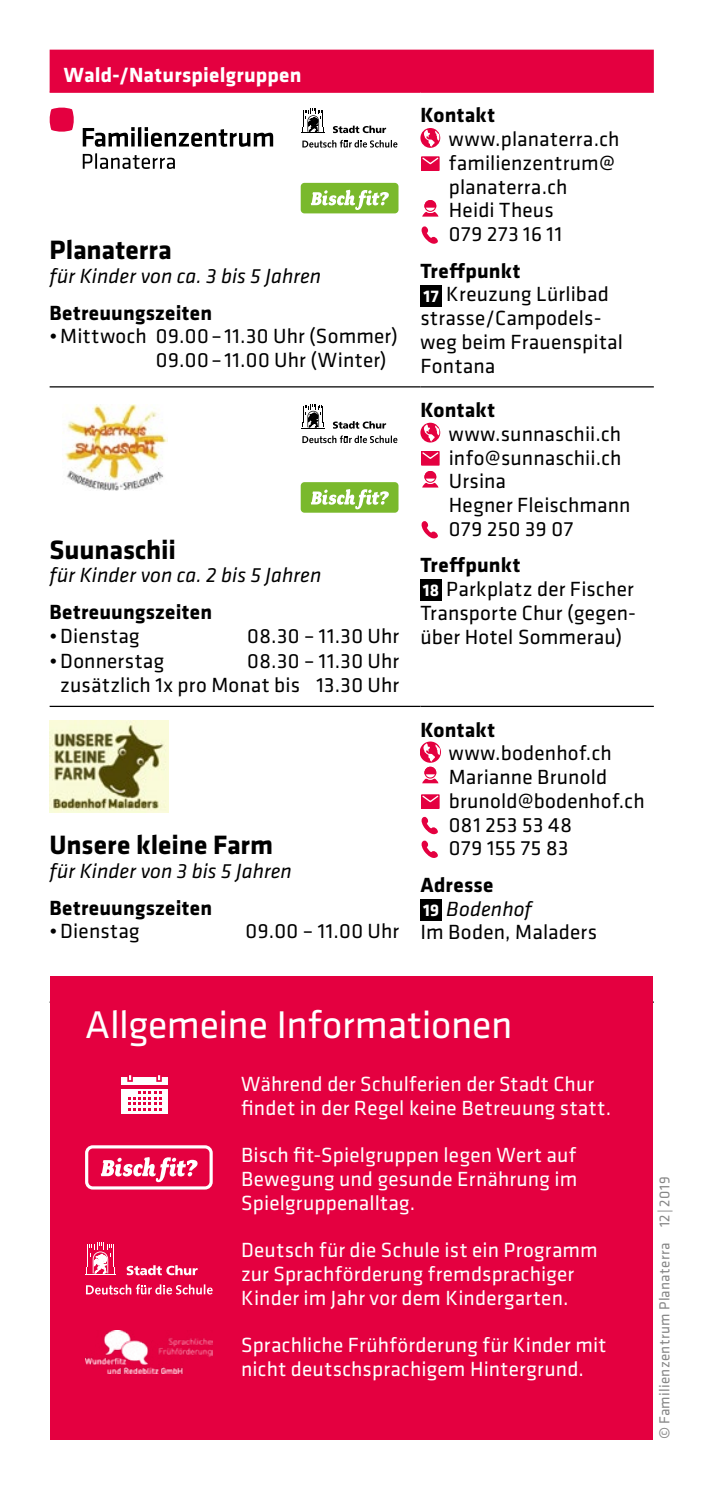
<style>
.page{position:relative;width:702px;height:1489px;background:#fff}
.page>*{position:absolute;margin:0;border:0;box-sizing:border-box;transform-origin:0 0}
.Regular_16pt{font:40px "Klavika Basic";letter-spacing:-.01em;color:#fff}
.Bold_11pt{font:700 27.5px "Klavika Basic";letter-spacing:-.005em;color:#000}
.Regular_8_5pt{font:21.25px/23.8px "Klavika Basic";letter-spacing:.01em;color:#000}
.Regular_8_5pt-2{font:21.25px/23.8px "Klavika Basic";letter-spacing:.01em;color:#fff}
.Bold_8_5pt{font:700 21.25px "Klavika Basic";letter-spacing:.01em;color:#000}
.Italic_8_5pt{font:italic 21.25px "Klavika Basic";letter-spacing:.005em;color:#000}
.Kategorie-Titel{font:700 21.25px "Klavika Basic";letter-spacing:.01em;color:#fff}
.Regular_8_5pt-3{font:21.25px "Klavika Basic";letter-spacing:.03em;color:#000}
.Regular_8_5pt-4{font:21.25px "Klavika Basic";letter-spacing:.035em;color:#000}
.Referenzzahl{font:700 17.5px "Klavika Basic";color:#fff}
.Regular_8_5pt-5{font:15px "Klavika Basic";letter-spacing:.02em;color:#878787}
</style>
<div class="page">
<div style="left:50px;top:50px;width:603px;height:42px;background:#e40040"></div>
<hr style="left:420px;top:1001px;width:233px;height:1px;background:#000">
<hr style="left:50px;top:92px;width:370px;height:1px;background:#e40040">
<hr style="left:420px;top:92px;width:233px;height:1px;background:#e40040">
<hr style="left:50px;top:386px;width:370px;height:1px;background:#000">
<hr style="left:420px;top:386px;width:233px;height:1px;background:#000">
<hr style="left:50px;top:705px;width:370px;height:2px;background:#000">
<hr style="left:420px;top:705px;width:233px;height:2px;background:#000">
<svg style="left:50px;top:107px;width:24px;height:25px"></svg>
<svg style="left:83px;top:127px;width:52px;height:20px"></svg>
<hr style="left:138px;top:127px;width:3px;height:19px;background:#000">
<svg style="left:145px;top:127px;width:128px;height:20px"></svg>
<svg style="left:83px;top:153px;width:92px;height:16px"></svg>
<svg style="left:302px;top:140px;width:95px;height:8px"></svg>
<svg style="left:333px;top:126px;width:53px;height:7px"></svg>
<svg style="left:302px;top:108px;width:23px;height:25px"></svg>
<svg style="left:300px;top:182px;width:99px;height:32px;background:#9aca60"></svg>
<svg style="left:420px;top:128px;width:20px;height:20px"></svg>
<svg style="left:424px;top:130px;width:15px;height:17px"></svg>
<div style="left:422px;top:157px;width:17px;height:13px;background:#e40040"></div>
<div style="left:421px;top:156px;width:18px;height:15px;border:1px solid #e40040"></div>
<svg style="left:421px;top:156px;width:18px;height:9px"></svg>
<div style="left:423px;top:199px;width:14px;height:14px;border:2px solid #fff;border-radius:50%"></div>
<svg style="left:422px;top:200px;width:16px;height:17px"></svg>
<svg style="left:421px;top:226px;width:17px;height:18px"></svg>
<div style="left:420px;top:285px;width:21px;height:21px;background:#000"></div>
<img style="left:65px;top:404px;width:102px;height:86px">
<svg style="left:302px;top:435px;width:95px;height:8px"></svg>
<svg style="left:333px;top:421px;width:53px;height:7px"></svg>
<svg style="left:302px;top:404px;width:23px;height:25px"></svg>
<svg style="left:300px;top:482px;width:99px;height:31px;background:#97c85b"></svg>
<svg style="left:420px;top:422px;width:20px;height:20px"></svg>
<svg style="left:424px;top:424px;width:15px;height:18px"></svg>
<div style="left:422px;top:451px;width:17px;height:14px;background:#e40040"></div>
<div style="left:421px;top:451px;width:18px;height:14px;border:1px solid #e40040"></div>
<svg style="left:421px;top:451px;width:18px;height:9px"></svg>
<div style="left:423px;top:470px;width:14px;height:14px;border:2px solid #fff;border-radius:50%"></div>
<svg style="left:422px;top:471px;width:16px;height:16px"></svg>
<svg style="left:421px;top:521px;width:17px;height:18px"></svg>
<div style="left:420px;top:580px;width:21px;height:21px;background:#000"></div>
<img style="left:50px;top:720px;width:118px;height:92px">
<svg style="left:420px;top:741px;width:20px;height:21px"></svg>
<svg style="left:422px;top:743px;width:18px;height:40px"></svg>
<div style="left:422px;top:795px;width:17px;height:13px;background:#e40040"></div>
<div style="left:421px;top:794px;width:18px;height:15px;border:1px solid #e40040"></div>
<svg style="left:421px;top:794px;width:18px;height:9px"></svg>
<svg style="left:421px;top:816px;width:17px;height:42px"></svg>
<div style="left:420px;top:899px;width:21px;height:21px;background:#000"></div>
<div style="left:50px;top:976px;width:602px;height:463px;background:#e40040"></div>
<div style="left:122px;top:1077px;width:46px;height:7px;background:#fff"></div>
<div style="left:122px;top:1088px;width:46px;height:25px;background:#fff"></div>
<svg style="left:122px;top:1084px;width:46px;height:1px"></svg>
<svg style="left:127px;top:1077px;width:6px;height:4px"></svg>
<svg style="left:128px;top:1075px;width:4px;height:5px"></svg>
<svg style="left:156px;top:1077px;width:6px;height:4px"></svg>
<svg style="left:157px;top:1075px;width:4px;height:5px"></svg>
<svg style="left:128px;top:1091px;width:34px;height:19px"></svg>
<div style="left:85px;top:1145px;width:128px;height:44px;border:3px solid #fff;border-radius:6px"></div>
<svg style="left:101px;top:1157px;width:97px;height:25px"></svg>
<svg style="left:86px;top:1284px;width:127px;height:10px"></svg>
<svg style="left:127px;top:1265px;width:71px;height:10px"></svg>
<hr style="left:85px;top:1274px;width:31px;height:1px;background:#fff">
<svg style="left:86px;top:1242px;width:29px;height:31px"></svg>
<img style="left:85px;top:1330px;width:128px;height:43px">
<p class="Kategorie-Titel" style="left:64px;top:59px;width:239px">Wald-/Naturspielgruppen</p>
<p class="Bold_11pt" style="left:50px;top:230px;width:124px">Planaterra</p>
<p class="Italic_8_5pt" style="left:50px;top:262px;width:273px">für Kinder von ca. 3 bis 5 Jahren</p>
<p class="Bold_8_5pt" style="left:50px;top:297px;width:164px">Betreuungszeiten</p>
<p class="Regular_8_5pt" style="left:156px;top:323px;width:243px;text-indent:-106px">•Mittwoch 09.00–11.30 Uhr (Sommer)<br>09.00–11.00 Uhr (Winter)</p>
<p class="Bold_11pt" style="left:50px;top:529px;width:128px">Suunaschii</p>
<p class="Italic_8_5pt" style="left:50px;top:562px;width:273px">für Kinder von ca. 2 bis 5 Jahren</p>
<p class="Bold_8_5pt" style="left:50px;top:596px;width:164px">Betreuungszeiten</p>
<p class="Regular_8_5pt" style="left:50px;top:623px;width:91px">•Dienstag</p>
<p class="Regular_8_5pt" style="left:247px;top:623px;width:153px">08.30 – 11.30 Uhr</p>
<p class="Regular_8_5pt" style="left:50px;top:648px;width:116px">•Donnerstag</p>
<p class="Regular_8_5pt" style="left:60px;top:648px;width:340px;text-align:right">08.30 – 11.30 Uhr<br>zusätzlich 1x pro Monat bis 13.30 Uhr</p>
<p class="Bold_11pt" style="left:50px;top:825px;width:225px">Unsere kleine Farm</p>
<p class="Italic_8_5pt" style="left:50px;top:857px;width:244px">für Kinder von 3 bis 5 Jahren</p>
<p class="Bold_8_5pt" style="left:50px;top:892px;width:164px">Betreuungszeiten</p>
<p class="Regular_8_5pt" style="left:50px;top:918px;width:91px">•Dienstag</p>
<p class="Regular_8_5pt" style="left:245px;top:918px;width:155px">09.00 – 11.00 Uhr</p>
<p class="Bold_8_5pt" style="left:420px;top:100px;width:76px">Kontakt</p>
<p class="Regular_8_5pt" style="left:449px;top:126px;width:172px">www.planaterra.ch</p>
<p class="Regular_8_5pt" style="left:449px;top:150px;width:168px">familienzentrum@ planaterra.ch</p>
<p class="Regular_8_5pt" style="left:449px;top:198px;width:106px">Heidi Theus</p>
<p class="Regular_8_5pt-4" style="left:449px;top:220px;width:115px">079 273 16 11</p>
<p class="Bold_8_5pt" style="left:420px;top:255px;width:101px">Treffpunkt</p>
<p class="Referenzzahl" style="left:423px;top:283px;width:17px">17</p>
<p class="Regular_8_5pt" style="left:446px;top:282px;width:164px">Kreuzung Lürlibad</p>
<p class="Regular_8_5pt" style="left:420px;top:305px;width:204px">strasse/Campodels&shy;weg beim Frauenspital<br>Fontana</p>
<p class="Bold_8_5pt" style="left:420px;top:394px;width:76px">Kontakt</p>
<p class="Regular_8_5pt" style="left:449px;top:421px;width:174px">www.sunnaschii.ch</p>
<p class="Regular_8_5pt" style="left:449px;top:445px;width:174px">info@sunnaschii.ch</p>
<p class="Regular_8_5pt" style="left:449px;top:468px;width:183px">Ursina<br>Hegner Fleischmann</p>
<p class="Regular_8_5pt-3" style="left:449px;top:515px;width:126px">079 250 39 07</p>
<p class="Bold_8_5pt" style="left:420px;top:550px;width:101px">Treffpunkt</p>
<p class="Referenzzahl" style="left:423px;top:578px;width:18px">18</p>
<p class="Regular_8_5pt" style="left:446px;top:576px;width:189px">Parkplatz der Fischer</p>
<p class="Regular_8_5pt" style="left:420px;top:600px;width:217px">Transporte Chur (gegen&shy;über Hotel Sommerau)</p>
<p class="Bold_8_5pt" style="left:420px;top:714px;width:76px">Kontakt</p>
<p class="Regular_8_5pt" style="left:449px;top:740px;width:164px">www.bodenhof.ch</p>
<p class="Regular_8_5pt" style="left:449px;top:764px;width:160px">Marianne Brunold</p>
<p class="Regular_8_5pt" style="left:449px;top:788px;width:197px">brunold@bodenhof.ch</p>
<p class="Regular_8_5pt" style="left:449px;top:812px;width:125px">081 253 53 48</p>
<p class="Regular_8_5pt-3" style="left:449px;top:834px;width:121px">079 155 75 83</p>
<p class="Bold_8_5pt" style="left:420px;top:869px;width:74px">Adresse</p>
<p class="Referenzzahl" style="left:423px;top:897px;width:18px">19</p>
<p class="Italic_8_5pt" style="left:446px;top:895px;width:87px">Bodenhof</p>
<p class="Regular_8_5pt" style="left:420px;top:919px;width:178px">Im Boden, Maladers</p>
<p class="Regular_16pt" style="left:85px;top:998px;width:429px">Allgemeine Informationen</p>
<p class="Regular_8_5pt-2" style="left:241px;top:1071px;width:371px">Während der Schulferien der Stadt Chur findet in der Regel keine Betreuung statt.</p>
<p class="Regular_8_5pt-2" style="left:241px;top:1142px;width:338px;text-align:justify">Bisch fit-Spielgruppen legen Wert auf Bewegung und gesunde Ernährung im Spielgruppenalltag.</p>
<p class="Regular_8_5pt-2" style="left:241px;top:1237px;width:358px">Deutsch für die Schule ist ein Programm zur Sprachförderung fremdsprachiger<br>Kinder im Jahr vor dem Kindergarten.</p>
<p class="Regular_8_5pt-2" style="left:241px;top:1332px;width:367px">Sprachliche Frühförderung für Kinder mit nicht deutschsprachigem Hintergrund.</p>
<p class="Regular_8_5pt-5" style="left:654px;top:1439px;width:264px;rotate:-90deg">© Familienzentrum Planaterra 12|2019</p>
</div>
